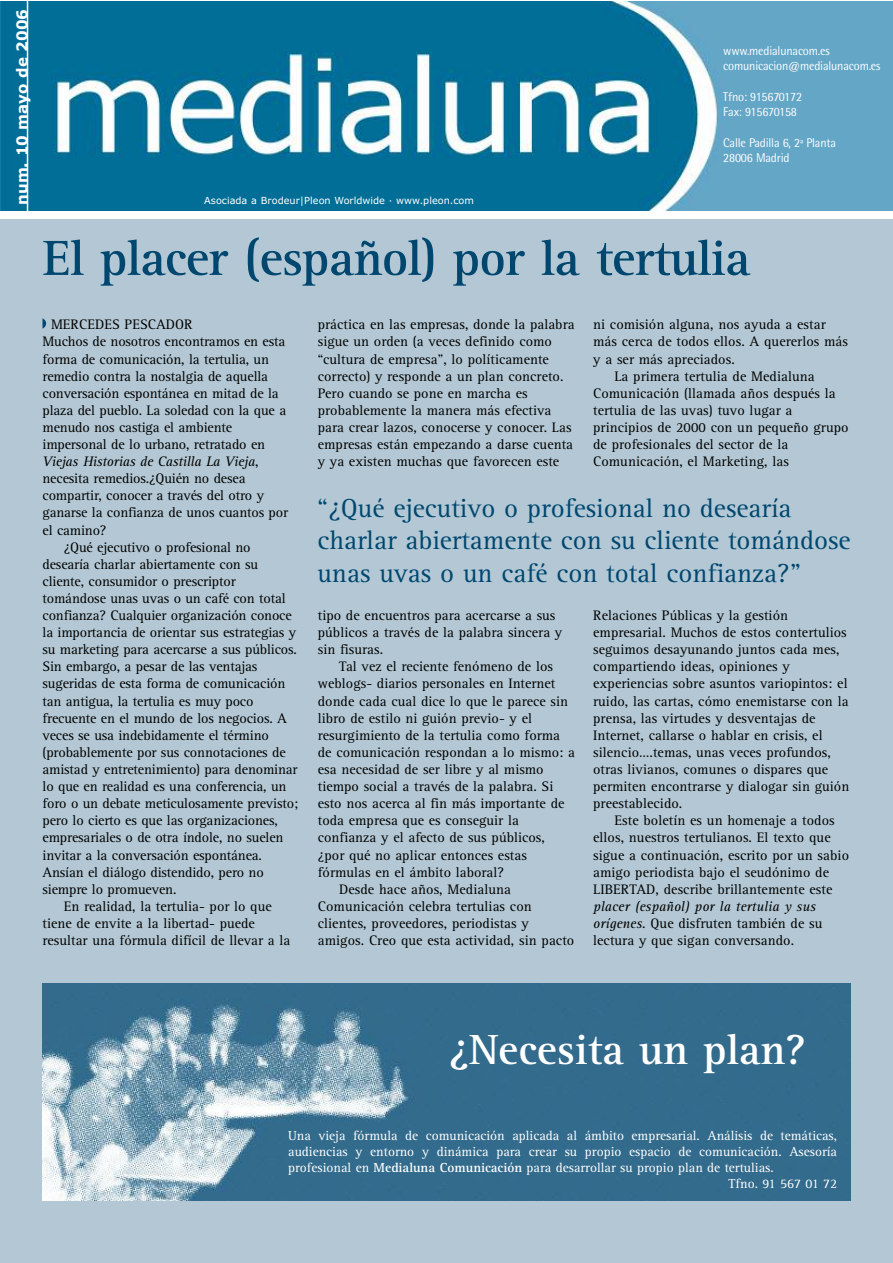
<style>
.page{position:relative;width:893px;height:1263px;background:#fff}
.page>*{position:absolute;margin:0;border:0;box-sizing:border-box;transform-origin:0 0}
.t1{font:700 51px "Rotis Serif";letter-spacing:-.015em;color:#004770}
.t2{font:700 43.5px "Rotis Serif";color:#fff}
.t3{font:27px/32.4px "Rotis Serif";color:#004770}
.t4{font:700 15px "Verdana";color:#fff}
.t5{font:14.25px/17.1px "Rotis Serif";color:#000}
.t6{font:italic 14.25px "Rotis Serif";letter-spacing:-.01em;color:#000}
.t7{font:13.5px "Rotis Serif";color:#fff}
.t8{font:12.75px/15.3px "Rotis Semi Sans";letter-spacing:-.015em;color:#fff;scale:.95 1}
.t9{font:9.75px "Verdana";color:#fff}
.s1{font-style:normal}
.s2{font-style:italic}
.s3{font-weight:700}
</style>
<div class="page">
<div style="left:0;top:219px;width:892px;height:1044px;background:#b3c8d4"></div>
<img style="left:0;top:1px;width:892px;height:209px">
<hr style="left:27px;top:1px;width:1px;height:211px;background:#fff">
<svg style="left:43px;top:318px;width:3px;height:11px"></svg>
<img style="left:43px;top:983px;width:807px;height:217px">
<p class="t4" style="left:13px;top:205px;width:197px;rotate:-90deg">num. 10 mayo de 2006</p>
<p class="t9" style="left:204px;top:195px;width:271px">Asociada a Brodeur|Pleon Worldwide · www.pleon.com</p>
<p class="t8" style="left:723px;top:44px;width:167px">www.medialunacom.es comunicacion@medialunacom.es</p>
<p class="t8" style="left:723px;top:90px;width:84px">Tfno: 915670172<br>Fax: 915670158</p>
<p class="t8" style="left:723px;top:136px;width:120px">Calle Padilla 6, 2ª Planta<br>28006 Madrid</p>
<h1 class="t1" style="left:43px;top:241px;width:709px">El placer (español) por la tertulia</h1>
<p class="t5" style="left:51px;top:318px;width:143px">MERCEDES PESCADOR</p>
<p class="t5" style="left:43px;top:335px;width:244px">Muchos de nosotros encontramos en esta</p>
<p class="t5" style="left:43px;top:352px;width:228px">forma de comunicación, la tertulia, un</p>
<p class="t5" style="left:43px;top:369px;width:227px">remedio contra la nostalgia de aquella</p>
<p class="t5" style="left:43px;top:386px;width:238px">conversación espontánea en mitad de la</p>
<p class="t5" style="left:43px;top:403px;width:245px">plaza del pueblo. La soledad con la que a</p>
<p class="t5" style="left:43px;top:420px;width:191px">menudo nos castiga el ambiente</p>
<p class="t5" style="left:43px;top:437px;width:224px">impersonal de lo urbano, retratado en</p>
<p class="t6" style="left:43px;top:457px;width:217px">Viejas Historias de Castilla La Vieja<span class="s1">,</span></p>
<p class="t5" style="left:43px;top:471px;width:205px">necesita remedios.¿Quién no desea</p>
<p class="t5" style="left:43px;top:489px;width:223px">compartir, conocer a través del otro y</p>
<p class="t5" style="left:43px;top:506px;width:247px">ganarse la confianza de unos cuantos por</p>
<p class="t5" style="left:43px;top:523px;width:66px">el camino?</p>
<p class="t5" style="left:64px;top:540px;width:188px">¿Qué ejecutivo o profesional no</p>
<p class="t5" style="left:43px;top:557px;width:217px">desearía charlar abiertamente con su</p>
<p class="t5" style="left:43px;top:574px;width:195px">cliente, consumidor o prescriptor</p>
<p class="t5" style="left:43px;top:591px;width:245px">tomándose unas uvas o un café con total</p>
<p class="t5" style="left:43px;top:608px;width:251px">confianza? Cualquier organización conoce</p>
<p class="t5" style="left:43px;top:625px;width:255px">la importancia de orientar sus estrategias y</p>
<p class="t5" style="left:43px;top:642px;width:256px">su marketing para acercarse a sus públicos.</p>
<p class="t5" style="left:43px;top:660px;width:216px">Sin embargo, a pesar de las ventajas</p>
<p class="t5" style="left:43px;top:677px;width:244px">sugeridas de esta forma de comunicación</p>
<p class="t5" style="left:43px;top:694px;width:213px">tan antigua, la tertulia es muy poco</p>
<p class="t5" style="left:43px;top:711px;width:246px">frecuente en el mundo de los negocios. A</p>
<p class="t5" style="left:43px;top:728px;width:228px">veces se usa indebidamente el término</p>
<p class="t5" style="left:43px;top:745px;width:245px">(probablemente por sus connotaciones de</p>
<p class="t5" style="left:43px;top:762px;width:257px">amistad y entretenimiento) para denominar</p>
<p class="t5" style="left:43px;top:779px;width:246px">lo que en realidad es una conferencia, un</p>
<p class="t5" style="left:43px;top:796px;width:257px">foro o un debate meticulosamente previsto;</p>
<p class="t5" style="left:43px;top:813px;width:237px">pero lo cierto es que las organizaciones,</p>
<p class="t5" style="left:43px;top:831px;width:242px">empresariales o de otra índole, no suelen</p>
<p class="t5" style="left:43px;top:848px;width:221px">invitar a la conversación espontánea.</p>
<p class="t5" style="left:43px;top:865px;width:223px">Ansían el diálogo distendido, pero no</p>
<p class="t5" style="left:43px;top:882px;width:135px">siempre lo promueven.</p>
<p class="t5" style="left:64px;top:899px;width:209px">En realidad, la tertulia- por lo que</p>
<p class="t5" style="left:43px;top:916px;width:214px">tiene de envite a la libertad- puede</p>
<p class="t5" style="left:43px;top:933px;width:249px">resultar una fórmula difícil de llevar a la</p>
<p class="t5" style="left:318px;top:318px;width:258px">práctica en las empresas, donde la palabra sigue un orden (a veces definido como “cultura de empresa”, lo políticamente correcto) y responde a un plan concreto.<br>Pero cuando se pone en marcha es probablemente la manera más efectiva para crear lazos, conocerse y conocer. Las empresas están empezando a darse cuenta y ya existen muchas que favorecen este</p>
<p class="t5" style="left:593px;top:318px;width:234px">ni comisión alguna, nos ayuda a estar</p>
<p class="t5" style="left:593px;top:335px;width:256px">más cerca de todos ellos. A quererlos más</p>
<p class="t5" style="left:593px;top:352px;width:143px">y a ser más apreciados.</p>
<p class="t5" style="left:614px;top:369px;width:202px">La primera tertulia de Medialuna</p>
<p class="t5" style="left:593px;top:386px;width:244px">Comunicación (llamada años después la</p>
<p class="t5" style="left:593px;top:403px;width:201px">tertulia de las uvas) tuvo lugar a</p>
<p class="t5" style="left:593px;top:420px;width:257px">principios de 2000 con un pequeño grupo</p>
<p class="t5" style="left:593px;top:437px;width:197px">de profesionales del sector de la</p>
<p class="t5" style="left:593px;top:454px;width:197px">Comunicación, el Marketing, las</p>
<h3 class="t3" style="left:317px;top:494px;width:535px">“¿Qué ejecutivo o profesional no desearía charlar abiertamente con su cliente tomándose unas uvas o un café con total confianza?”</h3>
<p class="t5" style="left:318px;top:608px;width:246px">tipo de encuentros para acercarse a sus públicos a través de la palabra sincera y sin fisuras.</p>
<p class="t5" style="left:339px;top:660px;width:215px">Tal vez el reciente fenómeno de los</p>
<p class="t5" style="left:318px;top:677px;width:239px">weblogs- diarios personales en Internet</p>
<p class="t5" style="left:318px;top:694px;width:252px">donde cada cual dice lo que le parece sin</p>
<p class="t5" style="left:318px;top:711px;width:216px">libro de estilo ni guión previo- y el</p>
<p class="t5" style="left:318px;top:728px;width:244px">resurgimiento de la tertulia como forma</p>
<p class="t5" style="left:318px;top:745px;width:259px">de comunicación respondan a lo mismo: a</p>
<p class="t5" style="left:318px;top:762px;width:227px">esa necesidad de ser libre y al mismo</p>
<p class="t5" style="left:318px;top:779px;width:237px">tiempo social a través de la palabra. Si</p>
<p class="t5" style="left:318px;top:796px;width:248px">esto nos acerca al fin más importante de</p>
<p class="t5" style="left:318px;top:813px;width:203px">toda empresa que es conseguir la</p>
<p class="t5" style="left:318px;top:831px;width:229px">confianza y el afecto de sus públicos,</p>
<p class="t5" style="left:318px;top:848px;width:211px">¿por qué no aplicar entonces estas</p>
<p class="t5" style="left:318px;top:865px;width:188px">fórmulas en el ámbito laboral?</p>
<p class="t5" style="left:339px;top:882px;width:173px">Desde hace años, Medialuna</p>
<p class="t5" style="left:318px;top:899px;width:215px">Comunicación celebra tertulias con</p>
<p class="t5" style="left:318px;top:916px;width:213px">clientes, proveedores, periodistas y</p>
<p class="t5" style="left:318px;top:933px;width:258px">amigos. Creo que esta actividad, sin pacto</p>
<p class="t5" style="left:593px;top:608px;width:258px">Relaciones Públicas y la gestión empresarial. Muchos de estos contertulios seguimos desayunando juntos cada mes, compartiendo ideas, opiniones y experiencias sobre asuntos variopintos: el ruido, las cartas, cómo enemistarse con la prensa, las virtudes y desventajas de Internet, callarse o hablar en crisis, el silencio….temas, unas veces profundos, otras livianos, comunes o dispares que permiten encontrarse y dialogar sin guión preestablecido.</p>
<p class="t5" style="left:593px;top:813px;width:257px;text-indent:21px">Este boletín es un homenaje a todos ellos, nuestros tertulianos. El texto que sigue a continuación, escrito por un sabio amigo periodista bajo el seudónimo de LIBERTAD, describe brillantemente este</p>
<p class="t5" style="left:593px;top:899px;width:231px"><span class="s2">placer (español) por la tertulia y sus orígenes</span>. Que disfruten también de su lectura y que sigan conversando.</p>
<h2 class="t2" style="left:449px;top:1035px;width:358px">¿Necesita un plan?</h2>
<p class="t7" style="left:288px;top:1131px;width:550px">Una vieja fórmula de comunicación aplicada al ámbito empresarial. Análisis de temáticas,</p>
<p class="t7" style="left:288px;top:1147px;width:550px">audiencias y entorno y dinámica para crear su propio espacio de comunicación. Asesoría</p>
<p class="t7" style="left:288px;top:1163px;width:487px">profesional en <span class="s3">Medialuna Comunicación</span> para desarrollar su propio plan de tertulias.</p>
<p class="t7" style="left:729px;top:1179px;width:110px">Tfno. 91 567 01 72</p>
</div>
